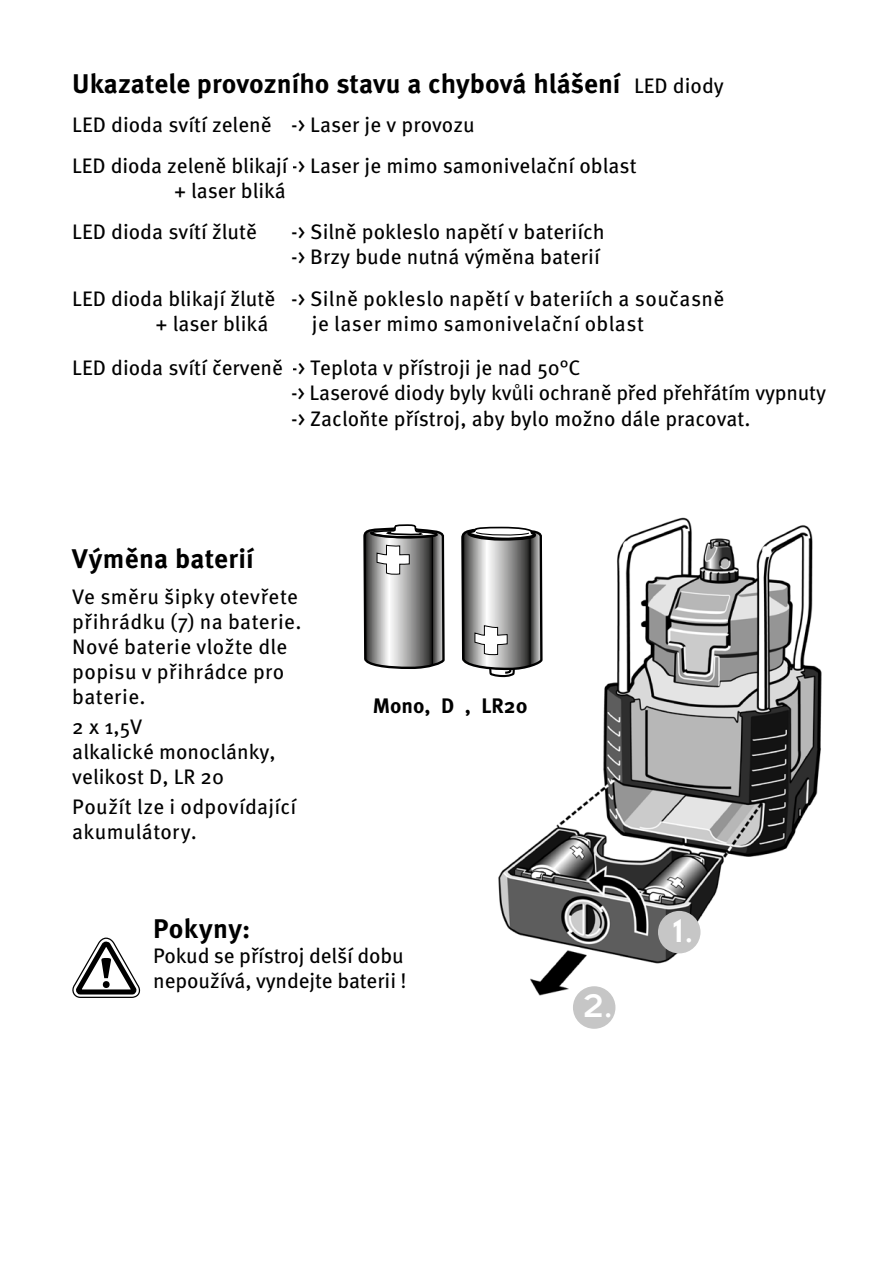
<style>
.page{position:relative;width:893px;height:1263px;background:#fff}
.page>*{position:absolute;margin:0;border:0;box-sizing:border-box;transform-origin:0 0}
.t1{font:36px "Insignia";color:#fff}
.t2{font:700 27px "Meta Pro";color:#000}
.t3{font:21px/25.2px "Meta Pro";color:#000}
.t4{font:21px/25.2px "Meta Pro";letter-spacing:.02em;color:#000}
.t5{font:700 21px "Meta Pro";color:#000}
.s1{font-weight:400;font-size:21px}
</style>
<div class="page">
<img style="left:498px;top:517px;width:324px;height:479px">
<div style="left:658px;top:911px;width:42px;height:42px;background:#c6c6c6;border-radius:50%"></div>
<div style="left:573px;top:986px;width:42px;height:43px;background:#c6c6c6;border-radius:50%"></div>
<svg style="left:363px;top:524px;width:82px;height:145px;background:#8e8d8d"></svg>
<svg style="left:461px;top:526px;width:83px;height:152px"></svg>
<svg style="left:72px;top:937px;width:69px;height:61px"></svg>
<p class="t2" style="left:72px;top:62px;width:653px">Ukazatele provozního stavu a chybová hlášení <span class="s1">LED diody</span></p>
<p class="t3" style="left:72px;top:103px;width:566px;line-height:41.1px">LED dioda svítí zeleně<br>LED dioda zeleně blikají -&gt; Laser je mimo samonivelační oblast</p>
<p class="t3" style="left:291px;top:111px;width:185px">-&gt; Laser je v provozu</p>
<p class="t3" style="left:72px;top:169px;width:215px;line-height:40.8px;text-indent:102px">+ laser bliká<br>LED dioda svítí žlutě</p>
<p class="t3" style="left:291px;top:218px;width:315px">-&gt; Silně pokleslo napětí v bateriích -&gt; Brzy bude nutná výměna baterií</p>
<p class="t4" style="left:312px;top:285px;width:414px;text-indent:-21px">-&gt; Silně pokleslo napětí v bateriích a současně je laser mimo samonivelační oblast</p>
<p class="t3" style="left:291px;top:354px;width:536px;text-indent:-219px">LED dioda svítí červeně -&gt; Teplota v přístroji je nad 50°C<br>-&gt; Laserové diody byly kvůli ochraně před přehřátím vypnuty -&gt; Zacloňte přístroj, aby bylo možno dále pracovat.</p>
<p class="t3" style="left:155px;top:285px;width:121px;text-indent:-83px">LED dioda blikají žlutě + laser bliká</p>
<p class="t2" style="left:72px;top:537px;width:183px">Výměna baterií</p>
<p class="t3" style="left:72px;top:582px;width:231px">Ve směru šipky otevřete přihrádku (7) na baterie.<br>Nové baterie vložte dle popisu v přihrádce pro baterie.</p>
<p class="t3" style="left:72px;top:713px;width:205px">2 x 1,5V<br>alkalické monoclánky, velikost D, LR 20</p>
<p class="t3" style="left:72px;top:793px;width:226px">Použít lze i odpovídající akumulátory.</p>
<p class="t5" style="left:373px;top:689px;width:156px">Mono, D , LR20</p>
<p class="t2" style="left:153px;top:907px;width:99px">Pokyny:</p>
<p class="t3" style="left:153px;top:941px;width:255px">Pokud se přístroj delší dobu nepoužívá, vyndejte baterii !</p>
<h1 class="t1" style="left:583px;top:988px;width:31px">2.</h1>
<h1 class="t1" style="left:673px;top:912px;width:23px">1.</h1>
</div>
